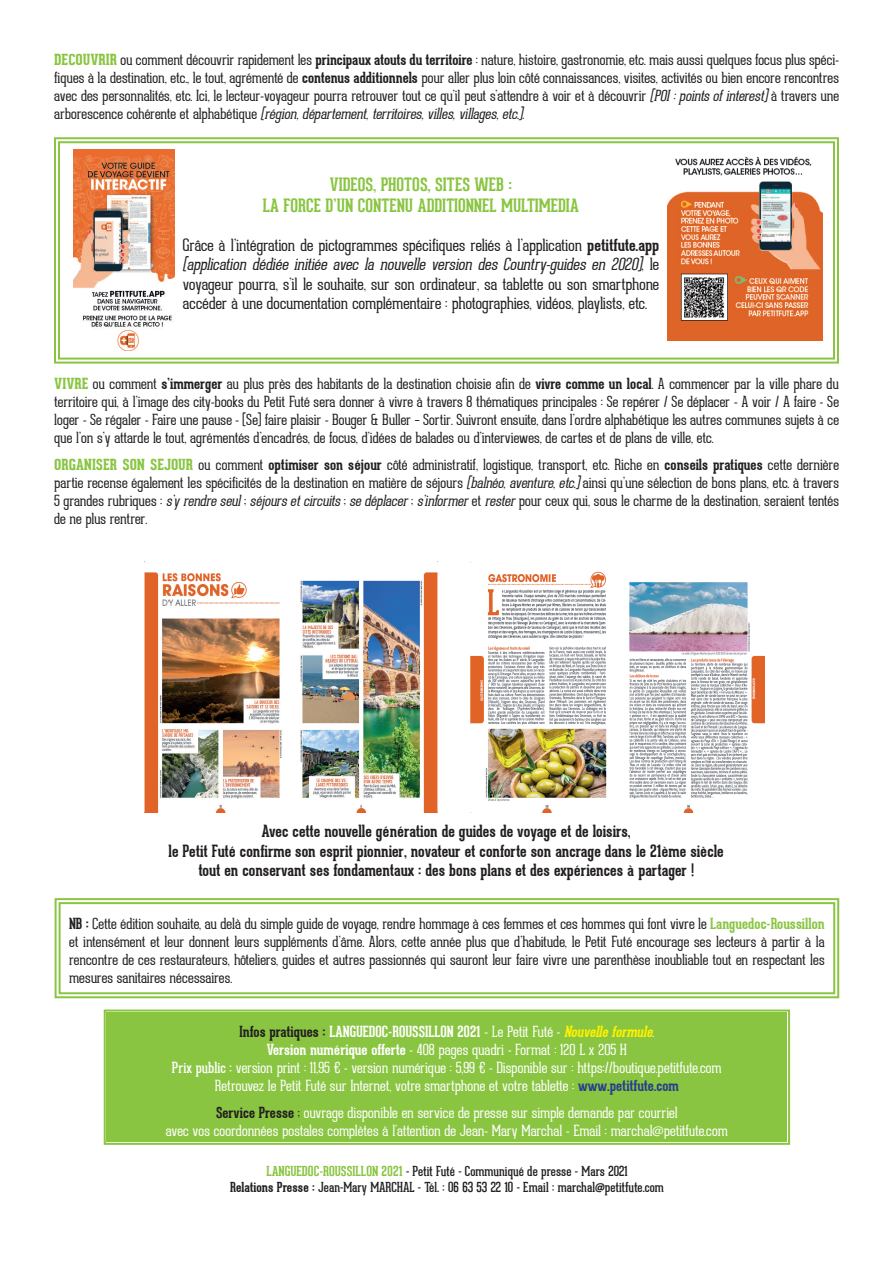
<style>
.page{position:relative;width:893px;height:1263px;background:#fff}
.page>*{position:absolute;margin:0;border:0;box-sizing:border-box;transform-origin:0 0}
.t1{font:700 18px/21px "Geared Slab";color:#89c541;text-align:center}
.t2{font:100 16.5px/19.5px "Geared Slab";letter-spacing:-.005em;color:#231f20;text-align:justify}
.t3{font:700 16.5px/19.5px "Geared Slab";color:#231f20;text-align:center}
.t4{font:100 15px/18px "Geared Slab";letter-spacing:-.005em;color:#231f20;text-align:justify}
.t5{font:100 15px/18px "Geared Slab";letter-spacing:-.005em;color:#fff;text-align:center}
.t6{font:13.5px/16.5px "Geared Slab";color:#231f20;text-align:center}
.s1{font-weight:800;color:#89c541}
.s2{font-weight:700}
.s3{font-style:italic}
.s4{font-weight:700;color:#89c541}
.s5{font-weight:700;color:#231f20}
.s6{font-weight:700;font-style:italic;color:#fff101}
.s7{font-weight:400}
.s8{font-weight:700;color:#253f8e}
.s9{color:#231f20}
</style>
<div class="page">
<svg style="left:54px;top:137px;width:785px;height:227px"></svg>
<div style="left:58px;top:141px;width:777px;height:219px;border:2px solid #89c541"></div>
<img style="left:73px;top:149px;width:101px;height:201px">
<img style="left:668px;top:156px;width:155px;height:185px">
<div style="left:103px;top:1009px;width:688px;height:136px;background:#89c541"></div>
<div style="left:108px;top:1013px;width:678px;height:128px;border:2px solid #89c541"></div>
<svg style="left:54px;top:898px;width:786px;height:101px"></svg>
<div style="left:59px;top:902px;width:776px;height:92px;border:2px solid #89c541"></div>
<img style="left:144px;top:561px;width:294px;height:252px">
<img style="left:470px;top:561px;width:294px;height:252px">
<p class="t4" style="left:54px;top:51px;width:786px"><span class="s1">DECOUVRIR</span> ou comment découvrir rapidement les <span class="s2">principaux atouts du territoire</span> : nature, histoire, gastronomie, etc. mais aussi quelques focus plus spéci&shy;fiques à la destination, etc., le tout, agrémenté de <span class="s2">contenus additionnels</span> pour aller plus loin côté connaissances, visites, activités ou bien encore rencontres avec des personnalités, etc. Ici, le lecteur-voyageur pourra retrouver tout ce qu’il peut s’attendre à voir et à découvrir <span class="s3">(POI:pointsofinterest)</span>à travers une a r b o r e s c e n c e c o h é r e n t e e t a l p h a b é t i q u e <span class="s3">(région,département,territoires,villes,villages,etc.)</span>.</p>
<p class="t1" style="left:263px;top:173px;width:318px">VIDEOS, PHOTOS, SITES WEB :<br>LA FORCE D’UN CONTENU ADDITIONNEL MULTIMEDIA</p>
<p class="t2" style="left:183px;top:235px;width:478px">Grâce à l’intégration de pictogrammes spécifiques reliés à l’application <span class="s2">petitfute.app </span><span class="s3">(application dédiée initiée avec la nouvelle version des Country-guides en 2020)</span>, l e voyageur pourra, s’il le souhaite, sur son ordinateur, sa tablette ou son smartphone accéder à une documentation complémentaire : photographies, vidéos, playlists, etc.</p>
<p class="t4" style="left:54px;top:375px;width:786px"><span class="s1">VIVRE</span> ou comment <span class="s2">s’immerger</span> au plus près des habitants de la destination choisie afin de <span class="s2">vivre comme un local</span>. A commencer par la ville phare du territoire qui, à l’image des city-books du Petit Futé sera donner à vivre à travers 8 thématiques principales : Se repérer / Se déplacer - A voir / A faire - Se loger - Se régaler - Faire une pause - (Se) faire plaisir - Bouger &amp; Buller – Sortir. Suivront ensuite, dans l’ordre alphabétique les autres communes sujets à ce que l’on s’y attarde le tout, agrémentés d’encadrés, de focus, d’idées de balades ou d’interviewes, de cartes et de plans de ville, etc.</p>
<p class="t4" style="left:54px;top:456px;width:786px"><span class="s1">ORGANISER SON SEJOUR</span> ou comment <span class="s2">optimiser son séjour</span> côté administratif, logistique, transport, etc. Riche en <span class="s2">conseils pratiques</span> cette dernière partie recense également les spécificités de la destination en matière de séjours <span class="s3">(balnéo,aventure,etc.)</span>ainsi qu’une sélection de bons plans, etc. à travers 5 grandes rubriques : <span class="s3">s’yrendreseul</span>; <span class="s3">séjoursetcircuits</span>; <span class="s3">sedéplacer</span>; <span class="s3">s’informer</span>et <span class="s3">rester</span>pour ceux qui, sous le charme de la destination, seraient tentés de ne plus rentrer.</p>
<p class="t3" style="left:169px;top:821px;width:557px">Avec cette nouvelle génération de guides de voyage et de loisirs,<br>le Petit Futé confirme son esprit pionnier, novateur et conforte son ancrage dans le 21ème siècle tout en conservant ses fondamentaux : des bons plans et des expériences à partager !</p>
<p class="t4" style="left:69px;top:915px;width:757px"><span class="s2">NB :</span> Cette édition souhaite, au delà du simple guide de voyage, rendre hommage à ces femmes et ces hommes qui font vivre le <span class="s4">Languedoc-Roussillon </span>et intensément et leur donnent leurs suppléments d’âme. Alors, cette année plus que d’habitude, le Petit Futé encourage ses lecteurs à partir à la rencontre de ces restaurateurs, hôteliers, guides et autres passionnés qui sauront leur faire vivre une parenthèse inoubliable tout en respectant les mesures sanitaires nécessaires.</p>
<p class="t5" style="left:172px;top:1023px;width:551px"><span class="s5">Infos pratiques :</span> <span class="s2">LANGUEDOC-ROUSSILLON 2021</span> - Le Petit Futé - <span class="s6">Nouvelleformule</span>.<br><span class="s2">Version numérique offerte</span> - 408 pages quadri - Format : 120 L x 205 H<br><span class="s7">Prix public :</span> version print : 11,95 € - version numérique : 5,99 € - Disponible sur : https://boutique.petitfute.com Retrouvez le Petit Futé sur Internet, votre smartphone et votre tablette : <span class="s8">www.petitfute.com</span></p>
<p class="t5" style="left:166px;top:1104px;width:564px"><span class="s5">Service Presse</span> <span class="s9">;</span> ouvrage disponible en service de presse sur simple demande par courriel<br>avec vos coordonnées postales complètes à l’attention de Jean- Mary Marchal - Email : marchal@petitfute.com</p>
<p class="t6" style="left:230px;top:1163px;width:435px"><span class="s4">LANGUEDOC-ROUSSILLON 2021</span> - Petit Futé - Communiqué de presse - Mars 2021<br><span class="s2">Relations Presse :</span> Jean-Mary MARCHAL - Tél. : 06 63 53 22 10 - Email : marchal@petitfute.com</p>
</div>
